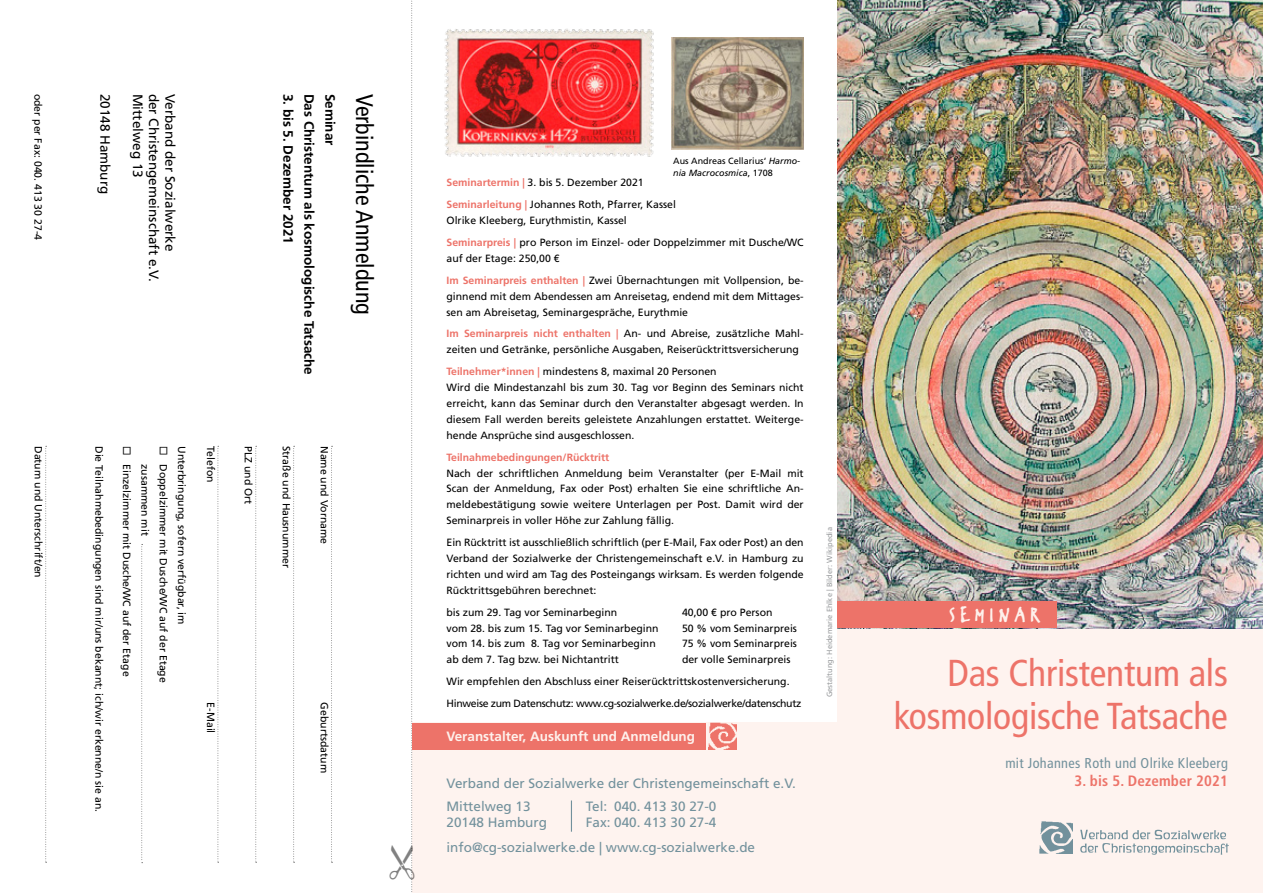
<style>
.page{position:relative;width:1263px;height:893px;background:#fff}
.page>*{position:absolute;margin:0;border:0;box-sizing:border-box;transform-origin:0 0}
.t1{font:condensed 37.5px/43.5px "Frutiger";letter-spacing:-.005em;color:#ed7369;text-align:right}
.t2{font:condensed 24px "Frutiger";color:#000}
.t3{font:24px "Erikrighthand";letter-spacing:.2em;color:#fef1ec}
.t4{font:700 condensed 15px "Frutiger";letter-spacing:.01em;color:#ed7369}
.t5{font:condensed 14.25px "Frutiger";letter-spacing:.025em;color:#72919c}
.t6{font:13.5px/23px "Frutiger";color:#72919c}
.t7{font:13.5px "Frutiger";color:#000}
.t8{font:700 13.5px "Frutiger";color:#000}
.t9{font:700 13.5px "Frutiger";color:#fef1ec}
.t10{font:10.5px/15.9px "Frutiger";color:#000}
.t11{font:700 10.5px "Frutiger";color:#ed7369}
.t12{font:9px/12px "Frutiger";color:#000}
.t13{font:7.5px "Frutiger";color:#9b9d9f}
.s1{font-style:italic}
.s2{font-weight:700;color:#ed7369}
</style>
<div class="page">
<div style="left:838px;top:601px;width:425px;height:292px;background:#fef3ef"></div>
<div style="left:412px;top:723px;width:426px;height:170px;background:#fef3ef"></div>
<hr style="left:571px;top:800px;width:1px;height:32px;background:#72919c">
<img style="left:838px;top:0;width:425px;height:628px">
<div style="left:838px;top:601px;width:219px;height:27px;background:#ed7369"></div>
<div style="left:412px;top:723px;width:294px;height:27px;background:#ed7369"></div>
<img style="left:708px;top:723px;width:28px;height:27px">
<img style="left:1039px;top:822px;width:33px;height:32px">
<svg style="left:1080px;top:830px;width:149px;height:25px"></svg>
<img style="left:444px;top:29px;width:210px;height:128px">
<img style="left:672px;top:38px;width:132px;height:111px">
<svg style="left:331px;top:446px;width:2px;height:417px"></svg>
<svg style="left:293px;top:446px;width:2px;height:417px"></svg>
<svg style="left:255px;top:446px;width:2px;height:417px"></svg>
<svg style="left:218px;top:446px;width:1px;height:417px"></svg>
<svg style="left:141px;top:544px;width:2px;height:319px"></svg>
<svg style="left:45px;top:446px;width:2px;height:417px"></svg>
<svg style="left:411px;top:0;width:3px;height:892px"></svg>
<p class="t10" style="left:46px;top:94px;width:148px;rotate:90deg">oder per Fax: 040. 413 30 27-4</p>
<p class="t7" style="left:113px;top:94px;width:102px;rotate:90deg">20148 Hamburg</p>
<p class="t7" style="left:146px;top:94px;width:86px;rotate:90deg">Mittelweg 13</p>
<p class="t7" style="left:162px;top:94px;width:189px;rotate:90deg">der Christengemeinschaft e.V.</p>
<p class="t7" style="left:178px;top:94px;width:159px;rotate:90deg">Verband der Sozialwerke</p>
<p class="t8" style="left:296px;top:94px;width:152px;rotate:90deg">3. bis 5. Dezember 2021</p>
<p class="t8" style="left:317px;top:94px;width:283px;rotate:90deg">Das Christentum als kosmologische Tatsache</p>
<p class="t8" style="left:338px;top:94px;width:53px;rotate:90deg">Seminar</p>
<h2 class="t2" style="left:378px;top:94px;width:223px;rotate:90deg">Verbindliche Anmeldung</h2>
<p class="t10" style="left:46px;top:446px;width:133px;rotate:90deg">Datum und Unterschrift/en</p>
<p class="t10" style="left:107px;top:446px;width:368px;rotate:90deg">Die Teilnahmebedingungen sind mir/uns bekannt; ich/wir erkenne/n sie an.</p>
<p class="t10" style="left:135px;top:446px;width:232px;rotate:90deg">◻ Einzelzimmer mit Dusche/WC auf der Etage</p>
<p class="t10" style="left:191px;top:464px;width:220px;line-height:18.3px;text-indent:-18px;rotate:90deg">Unterbringung, sofern verfügbar, im<br>Doppelzimmer mit Dusche/WC auf der Etage zusammen mit</p>
<p class="t10" style="left:219px;top:446px;width:38px;rotate:90deg">Telefon</p>
<p class="t10" style="left:256px;top:446px;width:60px;rotate:90deg">PLZ und Ort</p>
<p class="t10" style="left:294px;top:446px;width:123px;rotate:90deg">Straße und Hausnummer</p>
<p class="t10" style="left:219px;top:702px;width:32px;rotate:90deg">E-Mail</p>
<p class="t10" style="left:332px;top:446px;width:100px;rotate:90deg">Name und Vorname</p>
<p class="t10" style="left:332px;top:702px;width:72px;rotate:90deg">Geburtsdatum</p>
<p class="t12" style="left:673px;top:155px;width:129px">Aus Andreas Cellarius‘ <span class="s1">Harmo&shy;nia Macrocosmica</span>, 1708</p>
<p class="t10" style="left:446px;top:172px;width:231px;line-height:21.9px"><span class="s2">Seminartermin |</span> 3. bis 5. Dezember 2021<br><span class="s2">Seminarleitung |</span> Johannes Roth, Pfarrer, Kassel</p>
<p class="t10" style="left:446px;top:210px;width:359px;line-height:21.9px">Olrike Kleeberg, Eurythmistin, Kassel<br><span class="s2">Seminarpreis |</span> pro Person im Einzel- oder Doppelzimmer mit Dusche/WC</p>
<p class="t10" style="left:446px;top:247px;width:359px;line-height:21.9px">auf der Etage: 250,00 €<br><span class="s2">Im Seminarpreis enthalten |</span> Zwei Übernachtungen mit Vollpension, be-</p>
<p class="t10" style="left:446px;top:288px;width:359px">ginnend mit dem Abendessen am Anreisetag, endend mit dem Mittages&shy;sen am Abreisetag, Seminargespräche, Eurythmie</p>
<p class="t10" style="left:446px;top:326px;width:359px"><span class="s2">Im Seminarpreis nicht enthalten |</span> An- und Abreise, zusätzliche Mahl&shy;zeiten und Getränke, persönliche Ausgaben, Reiserücktrittsversicherung</p>
<p class="t10" style="left:446px;top:364px;width:359px"><span class="s2">Teilnehmer*innen |</span> mindestens 8, maximal 20 Personen<br>Wird die Mindestanzahl bis zum 30. Tag vor Beginn des Seminars nicht erreicht, kann das Seminar durch den Veranstalter abgesagt werden. In diesem Fall werden bereits geleistete Anzahlungen erstattet. Weiterge&shy;hende Ansprüche sind ausgeschlossen.</p>
<p class="t11" style="left:446px;top:451px;width:164px">Teilnahmebedingungen/Rücktritt</p>
<p class="t10" style="left:446px;top:465px;width:359px;text-align:justify">Nach der schriftlichen Anmeldung beim Veranstalter (per E-Mail mit Scan der Anmeldung, Fax oder Post) erhalten Sie eine schriftliche An&shy;meldebestätigung sowie weitere Unterlagen per Post. Damit wird der Seminarpreis in voller Höhe zur Zahlung fällig.</p>
<p class="t10" style="left:446px;top:535px;width:359px;text-align:justify">Ein Rücktritt ist ausschließlich schriftlich (per E-Mail, Fax oder Post) an den Verband der Sozialwerke der Christengemeinschaft e.V. in Hamburg zu richten und wird am Tag des Posteingangs wirksam. Es werden folgende Rücktrittsgebühren berechnet:</p>
<p class="t10" style="left:446px;top:604px;width:172px">bis zum 29. Tag vor Seminarbeginn</p>
<p class="t10" style="left:682px;top:604px;width:92px">40,00 € pro Person</p>
<p class="t10" style="left:446px;top:620px;width:214px">vom 28. bis zum 15. Tag vor Seminarbeginn</p>
<p class="t10" style="left:682px;top:620px;width:116px">50 % vom Seminarpreis</p>
<p class="t10" style="left:446px;top:636px;width:211px">vom 14. bis zum 8. Tag vor Seminarbeginn</p>
<p class="t10" style="left:682px;top:636px;width:116px">75 % vom Seminarpreis</p>
<p class="t10" style="left:446px;top:652px;width:174px">ab dem 7. Tag bzw. bei Nichtantritt</p>
<p class="t10" style="left:446px;top:649px;width:356px;line-height:21.9px;text-indent:236px">der volle Seminarpreis<br>Wir empfehlen den Abschluss einer Reiserücktrittskostenversicherung.<br>Hinweise zum Datenschutz: www.cg-sozialwerke.de/sozialwerke/datenschutz</p>
<p class="t9" style="left:446px;top:728px;width:250px">Veranstalter, Auskunft und Anmeldung</p>
<p class="t6" style="left:586px;top:772px;width:212px;text-indent:-139px">Verband der Sozialwerke der Christengemeinschaft e.V.<br>Tel: 040. 413 30 27-0</p>
<p class="t6" style="left:446px;top:809px;width:310px;line-height:25.3px;text-indent:139px">Fax: 040. 413 30 27-4 info@cg-sozialwerke.de | www.cg-sozialwerke.de</p>
<p class="t6" style="left:446px;top:798px;width:102px;line-height:16.2px">Mittelweg 13<br>20148 Hamburg</p>
<p class="t13" style="left:825px;top:697px;width:172px;rotate:-90deg">Gestaltung: Heidemarie Ehlke | Bilder: Wikipedia</p>
<h2 class="t3" style="left:949px;top:600px;width:92px">SEMINAR</h2>
<h1 class="t1" style="left:894px;top:651px;width:336px">Das Christentum als kosmologische Tatsache</h1>
<h3 class="t5" style="left:1005px;top:755px;width:224px">mit Johannes Roth und Olrike Kleeberg</h3>
<h3 class="t4" style="left:1074px;top:772px;width:155px">3. bis 5. Dezember 2021</h3>
</div>
